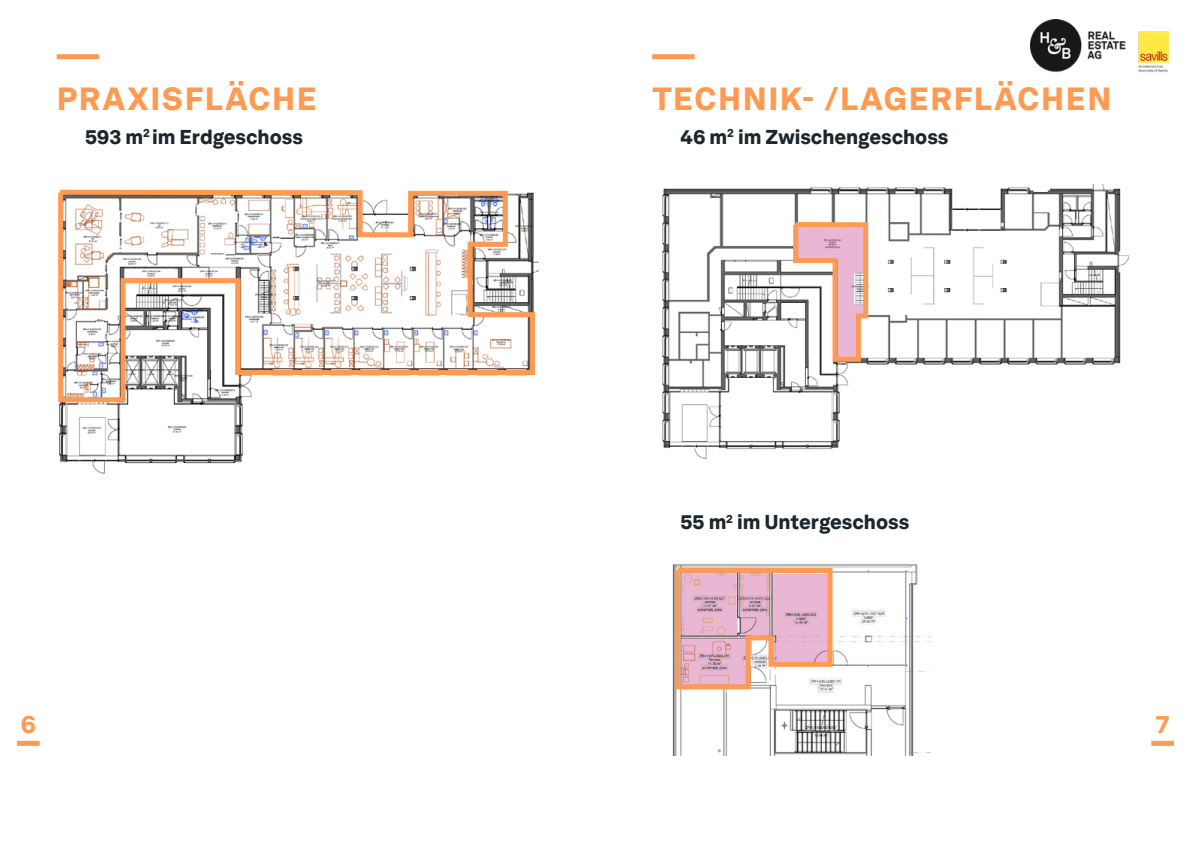
<style>
.page{position:relative;width:1191px;height:842px;background:#fff}
.page>*{position:absolute;margin:0;border:0;box-sizing:border-box;transform-origin:0 0}
.t1{font:900 32px "Akkurat LLTT";letter-spacing:.05em;color:#ff9a53}
.t2{font:900 24px "Akkurat LLTT";color:#ff9a53}
.t3{font:900 20px "Akkurat LLTT";color:#1b272c}
</style>
<div class="page">
<img style="left:1030px;top:20px;width:139px;height:52px">
<div style="left:57px;top:54px;width:42px;height:5px;background:#ff9a53"></div>
<div style="left:652px;top:54px;width:42px;height:5px;background:#ff9a53"></div>
<div style="left:1151px;top:741px;width:23px;height:5px;background:#ff9a53"></div>
<div style="left:17px;top:741px;width:23px;height:5px;background:#ff9a53"></div>
<img style="left:59px;top:261px;width:480px;height:213px">
<img style="left:662px;top:184px;width:468px;height:275px">
<svg style="left:58px;top:189px;width:479px;height:216px"></svg>
<img style="left:672px;top:563px;width:258px;height:192px">
<svg style="left:790px;top:219px;width:80px;height:145px"></svg>
<svg style="left:672px;top:565px;width:163px;height:127px;background:#e4b6bc"></svg>
<h1 class="t1" style="left:57px;top:73px;width:261px">PRAXISFLÄCHE</h1>
<p class="t3" style="left:85px;top:121px;width:219px">593 m<sup>2</sup> im Erdgeschoss</p>
<h1 class="t1" style="left:652px;top:73px;width:460px">TECHNIK- /LAGERFLÄCHEN</h1>
<p class="t3" style="left:680px;top:121px;width:269px">46 m<sup>2</sup> im Zwischengeschoss</p>
<p class="t3" style="left:680px;top:506px;width:230px">55 m<sup>2</sup> im Untergeschoss</p>
<p class="t2" style="left:21px;top:706px;width:17px">6</p>
<p class="t2" style="left:1155px;top:706px;width:15px">7</p>
</div>
